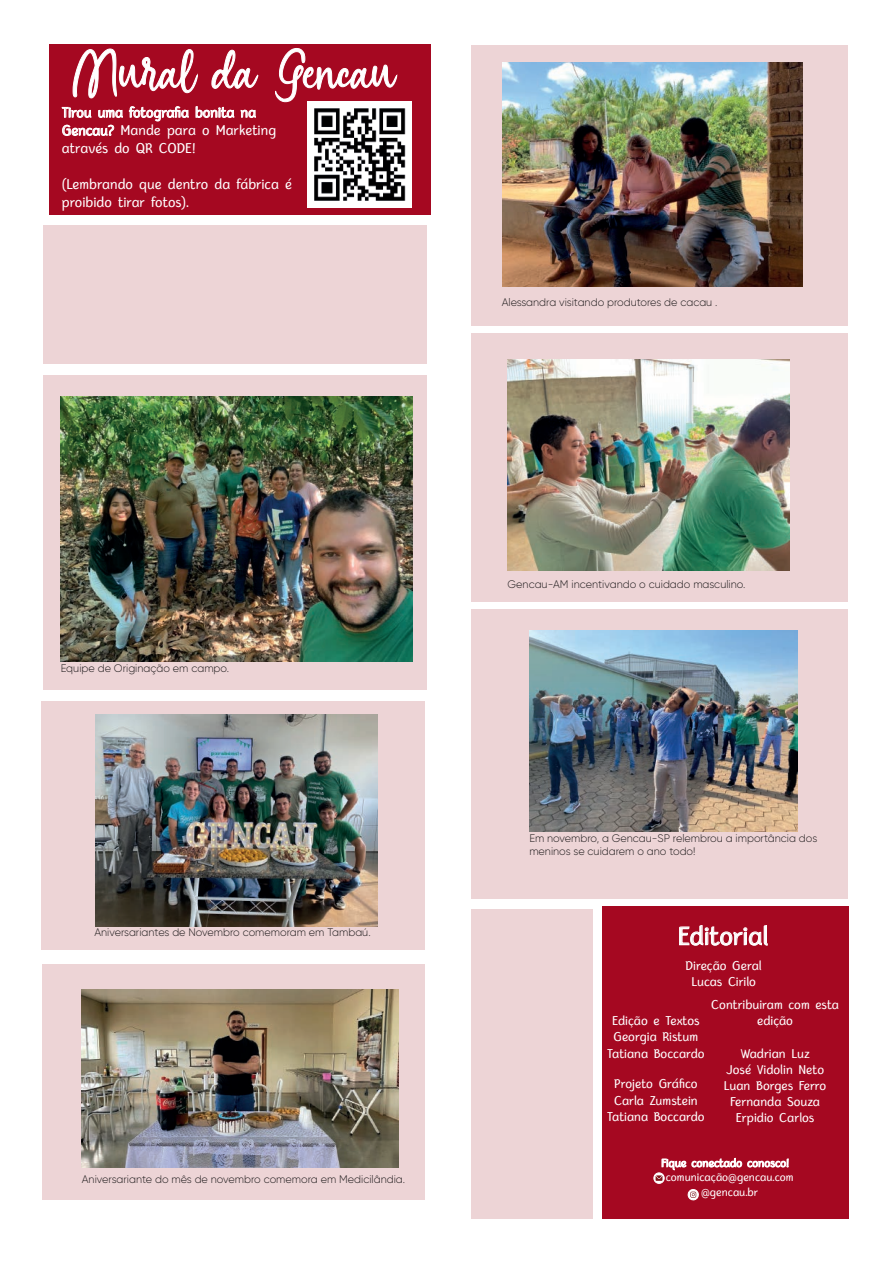
<style>
.page{position:relative;width:893px;height:1263px;background:#fff}
.page>*{position:absolute;margin:0;border:0;box-sizing:border-box;transform-origin:0 0}
.t1{font:57px "Marley Lovely Free Font";color:#fff}
.t2{font:27px "Bertina";color:#fff}
.t3{font:15px/18px "Bertina";color:#fff}
.t4{font:13.5px/16.2px "Bertina";color:#fff;text-align:center}
.t5{font:12px/14.4px "Bertina";color:#fff;text-align:center}
.t6{font:300 10.95px/13.2px "Gilroy";color:#231f20}
</style>
<div class="page">
<div style="left:49px;top:44px;width:382px;height:170px;background:#a50821"></div>
<div style="left:602px;top:906px;width:246px;height:313px;background:#a50821"></div>
<svg style="left:275px;top:48px;width:122px;height:54px"></svg>
<svg style="left:62px;top:48px;width:197px;height:88px"></svg>
<div style="left:43px;top:376px;width:383px;height:314px;background:#edd4d6"></div>
<div style="left:43px;top:225px;width:383px;height:138px;background:#edd4d6"></div>
<div style="left:42px;top:701px;width:383px;height:248px;background:#edd4d6"></div>
<div style="left:43px;top:965px;width:382px;height:235px;background:#edd4d6"></div>
<div style="left:471px;top:609px;width:376px;height:290px;background:#edd4d6"></div>
<div style="left:471px;top:333px;width:376px;height:269px;background:#edd4d6"></div>
<div style="left:471px;top:910px;width:122px;height:309px;background:#edd4d6"></div>
<div style="left:471px;top:45px;width:376px;height:280px;background:#edd4d6"></div>
<svg style="left:679px;top:925px;width:89px;height:21px"></svg>
<div style="left:654px;top:1173px;width:10px;height:10px;border:1px solid #fff;border-radius:50%"></div>
<svg style="left:656px;top:1157px;width:133px;height:24px"></svg>
<svg style="left:687px;top:1189px;width:12px;height:12px"></svg>
<img style="left:308px;top:102px;width:104px;height:106px">
<img style="left:508px;top:359px;width:282px;height:212px">
<img style="left:529px;top:630px;width:269px;height:201px">
<img style="left:96px;top:714px;width:282px;height:212px">
<img style="left:82px;top:990px;width:317px;height:178px">
<img style="left:61px;top:397px;width:352px;height:264px">
<img style="left:503px;top:62px;width:299px;height:225px">
<h1 class="t1" style="left:70px;top:33px;width:326px">Mural da Gencau</h1>
<h3 class="t3" style="left:62px;top:103px;width:216px">Tirou uma fotografia bonita na<br>Gencau? Mande para o Marketing através do QR CODE!</h3>
<h3 class="t3" style="left:62px;top:175px;width:232px">(Lembrando que dentro da fábrica é proibido tirar fotos).</h3>
<p class="t6" style="left:502px;top:296px;width:217px">Alessandra visitando produtores de cacau .</p>
<p class="t6" style="left:61px;top:661px;width:170px">Equipe de Originação em campo.</p>
<p class="t6" style="left:94px;top:925px;width:278px">Aniversariantes de Novembro comemoram em Tambaú.</p>
<p class="t6" style="left:82px;top:1172px;width:325px">Aniversariante do mês de novembro comemora em Medicilândia.</p>
<p class="t6" style="left:508px;top:577px;width:239px">Gencau-AM incentivando o cuidado masculino.</p>
<p class="t6" style="left:529px;top:831px;width:289px">Em novembro, a Gencau-SP relembrou a importância dos meninos se cuidarem o ano todo!</p>
<h2 class="t2" style="left:678px;top:919px;width:92px">Editorial</h2>
<p class="t4" style="left:686px;top:957px;width:78px">Direção Geral<br>Lucas Cirilo</p>
<p class="t4" style="left:711px;top:996px;width:129px">Contribuiram com esta edição</p>
<p class="t4" style="left:724px;top:1045px;width:104px">Wadrian Luz<br>José Vidolin Neto<br>Luan Borges Ferro<br>Fernanda Souza<br>Erpidio Carlos</p>
<p class="t4" style="left:607px;top:1012px;width:99px">Edição e Textos<br>Georgia Ristum<br>Tatiana Boccardo</p>
<p class="t4" style="left:607px;top:1076px;width:99px">Projeto Gráfico<br>Carla Zumstein<br>Tatiana Boccardo</p>
<p class="t5" style="left:661px;top:1155px;width:134px">Fique conectado conosco! comunicação@gencau.com @gencau.br</p>
</div>
